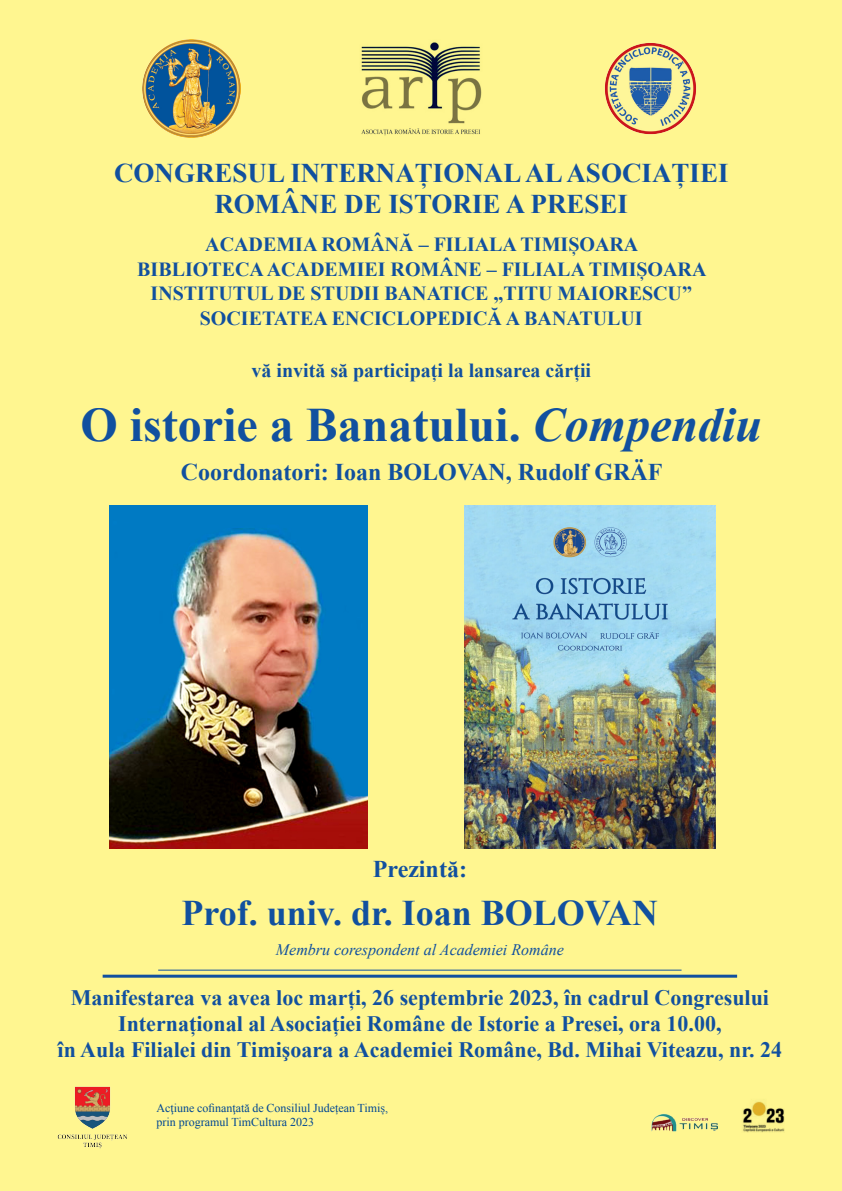
<style>
.page{position:relative;width:842px;height:1191px;background:#fff690}
.page>*{position:absolute;margin:0;border:0;box-sizing:border-box;transform-origin:0 0}
.t1{font:700 48px "Times New Roman";color:#11509f}
.t2{font:700 36px "Times New Roman";color:#11509f}
.t3{font:700 27px "Times New Roman";color:#11509f}
.t4{font:700 24px "Times New Roman";color:#11509f}
.t5{font:700 22px/26px "Times New Roman";color:#11509f;text-align:center}
.t6{font:700 20px "Times New Roman";color:#11509f}
.t7{font:italic 16px "Times New Roman";color:#11509f}
.t8{font:12px "Times New Roman";color:#004793}
.s1{font-style:italic}
</style>
<div class="page">
<hr style="left:103px;top:974px;width:634px;height:3px;background:#11509f">
<hr style="left:158px;top:970px;width:523px;height:1px;background:#11509f">
<img style="left:57px;top:1087px;width:70px;height:62px">
<img style="left:651px;top:1113px;width:67px;height:19px">
<img style="left:743px;top:1101px;width:41px;height:31px">
<img style="left:110px;top:505px;width:257px;height:343px">
<img style="left:464px;top:505px;width:252px;height:344px">
<img style="left:361px;top:42px;width:121px;height:94px">
<img style="left:142px;top:40px;width:98px;height:97px">
<img style="left:605px;top:43px;width:91px;height:92px">
<p class="t3" style="left:114px;top:155px;width:616px">CONGRESUL INTERNAȚIONAL AL ASOCIAȚIEI</p>
<p class="t3" style="left:214px;top:185px;width:415px">ROMÂNE DE ISTORIE A PRESEI</p>
<p class="t6" style="left:205px;top:231px;width:435px">ACADEMIA ROMÂNĂ – FILIALA TIMIȘOARA</p>
<p class="t6" style="left:137px;top:255px;width:571px">BIBLIOTECA ACADEMIEI ROMÂNE – FILIALA TIMIȘOARA</p>
<p class="t6" style="left:151px;top:280px;width:543px">INSTITUTUL DE STUDII BANATICE „TITU MAIORESCU”</p>
<p class="t6" style="left:200px;top:304px;width:444px">SOCIETATEA ENCICLOPEDICĂ A BANATULUI</p>
<p class="t6" style="left:251px;top:357px;width:341px">vă invită să participați la lansarea cărții</p>
<p class="t1" style="left:81px;top:392px;width:683px">O istorie a Banatului. <span class="s1">Compendiu</span></p>
<p class="t4" style="left:181px;top:455px;width:483px">Coordonatori: Ioan BOLOVAN, Rudolf GRÄF</p>
<p class="t4" style="left:373px;top:852px;width:96px">Prezintă:</p>
<p class="t2" style="left:182px;top:888px;width:478px">Prof. univ. dr. Ioan BOLOVAN</p>
<p class="t7" style="left:276px;top:938px;width:289px">Membru corespondent al Academiei Române</p>
<p class="t5" style="left:71px;top:983px;width:700px">Manifestarea va avea loc marți, 26 septembrie 2023, în cadrul Congresului<br>Internațional al Asociației Române de Istorie a Presei, ora 10.00,</p>
<p class="t5" style="left:58px;top:1035px;width:726px">în Aula Filialei din Timişoara a Academiei Române, Bd. Mihai Viteazu, nr. 24</p>
<p class="t8" style="left:156px;top:1099px;width:233px">Acţiune cofinanţată de Consiliul Județean Timiș,</p>
<p class="t8" style="left:156px;top:1114px;width:159px">prin programul TimCultura 2023</p>
</div>
